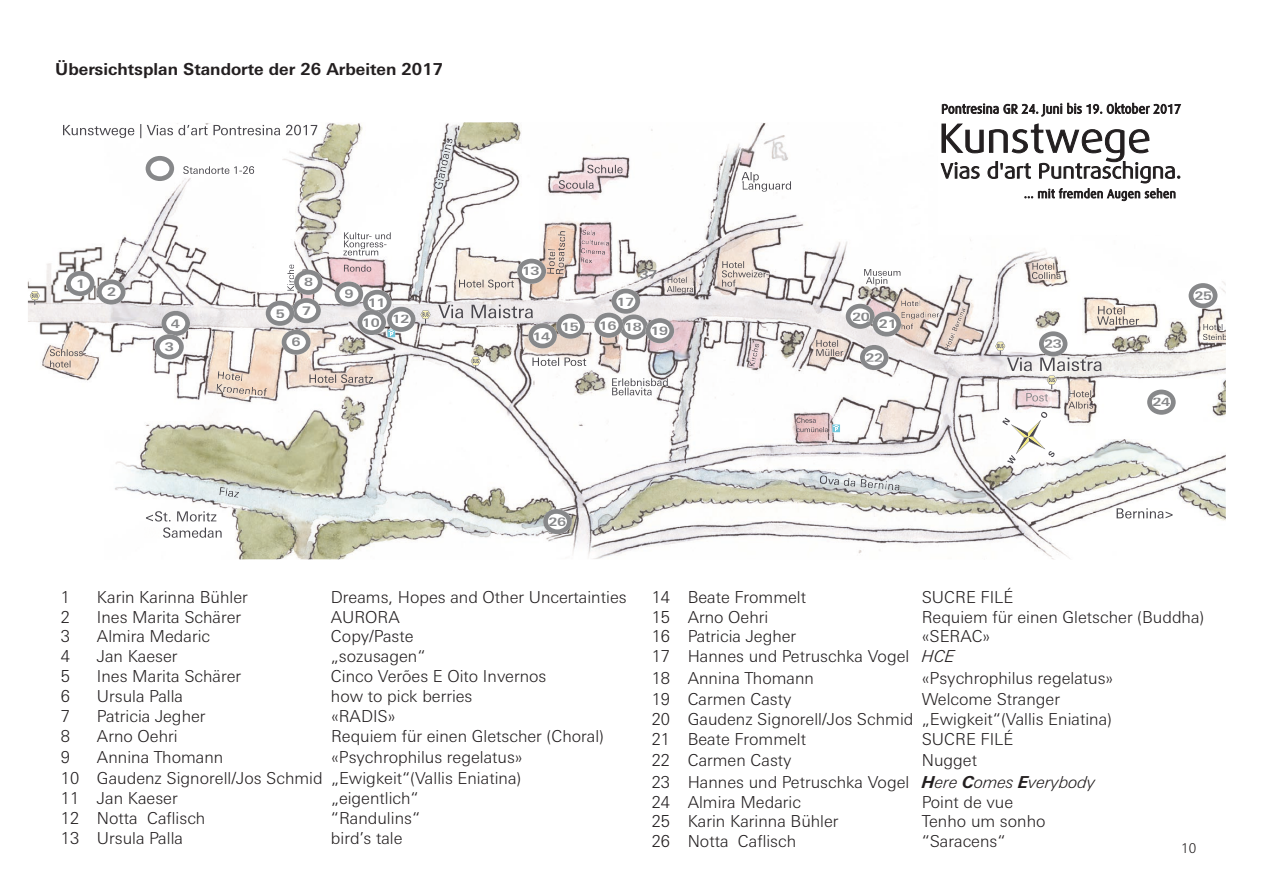
<style>
.page{position:relative;width:1263px;height:893px;background:#fff}
.page>*{position:absolute;margin:0;border:0;box-sizing:border-box;transform-origin:0 0}
.t1{font:300 16.5px/19.8px "Linotype Univers 330";color:#231f20}
.t2{font:700 16.5px "Linotype Univers 630";color:#231f20}
.t3{font:300 13.5px "Linotype Univers 330";color:#231f20}
.t4{font:700 11.85px "Linotype Univers 630";letter-spacing:-.025em;color:#87888a;scale:1.23 1}
.s1{font-family:"Linotype Univers 331 Light It";font-weight:400}
.s2{font-family:"Linotype Univers 631 Bold It";font-weight:400}
</style>
<div class="page">
<img style="left:28px;top:122px;width:1198px;height:437px">
<svg style="left:146px;top:156px;width:28px;height:25px"></svg>
<img style="left:438px;top:305px;width:95px;height:13px">
<img style="left:1007px;top:358px;width:94px;height:13px">
<svg style="left:219px;top:487px;width:20px;height:11px"></svg>
<svg style="left:819px;top:475px;width:81px;height:16px"></svg>
<svg style="left:433px;top:138px;width:20px;height:52px"></svg>
<svg style="left:216px;top:371px;width:51px;height:25px"></svg>
<img style="left:50px;top:349px;width:36px;height:7px">
<img style="left:50px;top:361px;width:20px;height:6px">
<img style="left:309px;top:374px;width:64px;height:9px">
<img style="left:459px;top:280px;width:55px;height:9px">
<img style="left:532px;top:358px;width:54px;height:8px">
<svg style="left:668px;top:277px;width:4px;height:6px"></svg>
<img style="left:673px;top:277px;width:14px;height:6px">
<img style="left:667px;top:286px;width:26px;height:8px">
<svg style="left:722px;top:261px;width:6px;height:7px"></svg>
<img style="left:729px;top:261px;width:16px;height:7px">
<img style="left:722px;top:270px;width:47px;height:7px">
<img style="left:722px;top:280px;width:14px;height:7px">
<img style="left:816px;top:340px;width:23px;height:7px">
<img style="left:816px;top:349px;width:27px;height:7px">
<img style="left:1069px;top:390px;width:23px;height:7px">
<img style="left:1068px;top:402px;width:25px;height:7px">
<img style="left:1098px;top:306px;width:28px;height:8px">
<img style="left:1097px;top:316px;width:42px;height:9px">
<svg style="left:1032px;top:263px;width:6px;height:7px"></svg>
<img style="left:1039px;top:263px;width:16px;height:7px">
<img style="left:1032px;top:272px;width:28px;height:7px">
<img style="left:1203px;top:324px;width:20px;height:6px">
<img style="left:1203px;top:334px;width:23px;height:6px">
<img style="left:344px;top:232px;width:47px;height:7px">
<img style="left:344px;top:240px;width:42px;height:9px">
<img style="left:343px;top:249px;width:35px;height:6px">
<img style="left:344px;top:265px;width:27px;height:7px">
<img style="left:741px;top:172px;width:18px;height:10px">
<img style="left:742px;top:181px;width:49px;height:11px">
<svg style="left:742px;top:181px;width:17px;height:1px"></svg>
<svg style="left:749px;top:343px;width:11px;height:24px"></svg>
<img style="left:587px;top:165px;width:36px;height:8px">
<img style="left:559px;top:180px;width:35px;height:9px">
<svg style="left:581px;top:230px;width:28px;height:33px"></svg>
<img style="left:612px;top:378px;width:56px;height:8px">
<img style="left:612px;top:388px;width:40px;height:7px">
<svg style="left:796px;top:418px;width:4px;height:5px"></svg>
<img style="left:801px;top:418px;width:15px;height:5px">
<img style="left:796px;top:427px;width:32px;height:5px">
<img style="left:864px;top:269px;width:36px;height:7px">
<img style="left:863px;top:277px;width:24px;height:9px">
<img style="left:1026px;top:393px;width:22px;height:8px">
<img style="left:146px;top:511px;width:70px;height:10px">
<img style="left:145px;top:527px;width:77px;height:11px">
<svg style="left:832px;top:425px;width:8px;height:7px"></svg>
<svg style="left:421px;top:310px;width:9px;height:14px"></svg>
<svg style="left:30px;top:291px;width:10px;height:14px"></svg>
<svg style="left:995px;top:342px;width:10px;height:13px"></svg>
<svg style="left:1047px;top:376px;width:10px;height:13px"></svg>
<svg style="left:471px;top:357px;width:10px;height:13px"></svg>
<img style="left:640px;top:270px;width:16px;height:9px">
<img style="left:63px;top:124px;width:254px;height:14px">
<img style="left:183px;top:166px;width:71px;height:8px">
<svg style="left:155px;top:311px;width:35px;height:48px"></svg>
<svg style="left:66px;top:271px;width:59px;height:34px"></svg>
<div style="left:165px;top:343px;width:8px;height:9px;background:#fff"></div>
<div style="left:171px;top:319px;width:9px;height:9px;background:#fff"></div>
<svg style="left:335px;top:282px;width:80px;height:55px"></svg>
<svg style="left:528px;top:314px;width:57px;height:34px"></svg>
<svg style="left:594px;top:289px;width:80px;height:54px"></svg>
<svg style="left:846px;top:300px;width:120px;height:70px"></svg>
<svg style="left:1039px;top:331px;width:28px;height:25px"></svg>
<svg style="left:1147px;top:390px;width:29px;height:25px"></svg>
<svg style="left:1188px;top:283px;width:29px;height:25px"></svg>
<svg style="left:543px;top:509px;width:29px;height:25px"></svg>
<svg style="left:266px;top:264px;width:57px;height:91px"></svg>
<svg style="left:517px;top:231px;width:48px;height:53px"></svg>
<img style="left:1116px;top:508px;width:56px;height:10px">
<svg style="left:1002px;top:412px;width:53px;height:52px"></svg>
<div style="left:939px;top:77px;width:292px;height:158px;background:#fff"></div>
<svg style="left:941px;top:124px;width:239px;height:77px"></svg>
<svg style="left:942px;top:103px;width:239px;height:14px"></svg>
<p class="t2" style="left:55px;top:59px;width:389px">Übersichtsplan Standorte der 26 Arbeiten 2017</p>
<p class="t4" style="left:76px;top:277px;width:9px">1</p>
<p class="t4" style="left:107px;top:285px;width:9px">2</p>
<p class="t4" style="left:171px;top:317px;width:9px">4</p>
<p class="t4" style="left:165px;top:340px;width:9px">3</p>
<p class="t4" style="left:276px;top:307px;width:9px">5</p>
<p class="t4" style="left:304px;top:275px;width:9px">8</p>
<p class="t4" style="left:302px;top:304px;width:9px">7</p>
<p class="t4" style="left:291px;top:335px;width:9px">6</p>
<p class="t4" style="left:344px;top:287px;width:9px">9</p>
<p class="t4" style="left:368px;top:296px;width:16px">11</p>
<p class="t4" style="left:362px;top:316px;width:16px">10</p>
<p class="t4" style="left:392px;top:312px;width:16px">12</p>
<p class="t4" style="left:522px;top:264px;width:16px">13</p>
<p class="t4" style="left:532px;top:329px;width:16px">14</p>
<p class="t4" style="left:561px;top:320px;width:16px">15</p>
<p class="t4" style="left:617px;top:295px;width:16px">17</p>
<p class="t4" style="left:599px;top:319px;width:16px">16</p>
<p class="t4" style="left:624px;top:320px;width:16px">18</p>
<p class="t4" style="left:650px;top:324px;width:16px">19</p>
<p class="t4" style="left:852px;top:310px;width:16px">20</p>
<p class="t4" style="left:879px;top:317px;width:16px">21</p>
<p class="t4" style="left:865px;top:351px;width:16px">22</p>
<p class="t4" style="left:1044px;top:337px;width:16px">23</p>
<p class="t4" style="left:1194px;top:289px;width:16px">25</p>
<p class="t4" style="left:1152px;top:395px;width:16px">24</p>
<p class="t4" style="left:548px;top:515px;width:16px">26</p>
<p class="t1" style="left:61px;top:587px;width:11px">1</p>
<p class="t1" style="left:97px;top:587px;width:152px">Karin Karinna Bühler</p>
<p class="t1" style="left:331px;top:587px;width:297px">Dreams, Hopes and Other Uncertainties</p>
<p class="t1" style="left:61px;top:607px;width:11px">2</p>
<p class="t1" style="left:97px;top:607px;width:146px">Ines Marita Schärer</p>
<p class="t1" style="left:331px;top:607px;width:70px">AURORA</p>
<p class="t1" style="left:61px;top:627px;width:11px">3</p>
<p class="t1" style="left:97px;top:627px;width:115px">Almira Medaric</p>
<p class="t1" style="left:331px;top:627px;width:84px">Copy/Paste</p>
<p class="t1" style="left:61px;top:646px;width:11px">4</p>
<p class="t1" style="left:97px;top:646px;width:82px">Jan Kaeser</p>
<p class="t1" style="left:331px;top:646px;width:96px">„sozusagen“</p>
<p class="t1" style="left:61px;top:666px;width:11px">5</p>
<p class="t1" style="left:97px;top:666px;width:146px">Ines Marita Schärer</p>
<p class="t1" style="left:331px;top:666px;width:217px">Cinco Verões E Oito Invernos</p>
<p class="t1" style="left:61px;top:686px;width:11px">6</p>
<p class="t1" style="left:97px;top:686px;width:88px">Ursula Palla</p>
<p class="t1" style="left:331px;top:686px;width:143px">how to pick berries</p>
<p class="t1" style="left:61px;top:706px;width:11px">7</p>
<p class="t1" style="left:97px;top:706px;width:110px">Patricia Jegher</p>
<p class="t1" style="left:331px;top:706px;width:66px">«RADIS»</p>
<p class="t1" style="left:61px;top:726px;width:11px">8</p>
<p class="t1" style="left:97px;top:726px;width:82px">Arno Oehri</p>
<p class="t1" style="left:331px;top:726px;width:275px">Requiem für einen Gletscher (Choral)</p>
<p class="t1" style="left:61px;top:747px;width:11px">9</p>
<p class="t1" style="left:97px;top:747px;width:128px">Annina Thomann</p>
<p class="t1" style="left:61px;top:746px;width:463px;line-height:21.6px;text-align:right">«Psychrophilus regelatus»<br>10 Gaudenz Signorell/Jos Schmid „Ewigkeit“(Vallis Eniatina)</p>
<p class="t1" style="left:61px;top:788px;width:118px">11 Jan Kaeser</p>
<p class="t1" style="left:331px;top:788px;width:89px">„eigentlich“</p>
<p class="t1" style="left:61px;top:808px;width:146px">12 Notta Caflisch</p>
<p class="t1" style="left:331px;top:808px;width:91px">“Randulins“</p>
<p class="t1" style="left:61px;top:828px;width:124px">13 Ursula Palla</p>
<p class="t1" style="left:331px;top:828px;width:73px">bird’s tale</p>
<p class="t1" style="left:652px;top:587px;width:156px">14 Beate Frommelt</p>
<p class="t1" style="left:922px;top:587px;width:93px">SUCRE FILÉ</p>
<p class="t1" style="left:652px;top:607px;width:118px">15 Arno Oehri</p>
<p class="t1" style="left:922px;top:607px;width:284px">Requiem für einen Gletscher (Buddha)</p>
<p class="t1" style="left:652px;top:627px;width:146px">16 Patricia Jegher</p>
<p class="t1" style="left:652px;top:627px;width:340px;text-indent:270px">«SERAC»<br>17 Hannes und Petruschka Vogel <span class="s1">HCE</span></p>
<p class="t1" style="left:652px;top:668px;width:164px">18 Annina Thomann</p>
<p class="t1" style="left:922px;top:668px;width:193px">«Psychrophilus regelatus»</p>
<p class="t1" style="left:652px;top:689px;width:141px">19 Carmen Casty</p>
<p class="t1" style="left:652px;top:689px;width:462px;text-indent:270px">Welcome Stranger<br>20 Gaudenz Signorell/Jos Schmid „Ewigkeit“(Vallis Eniatina)<br>21 Beate Frommelt</p>
<p class="t1" style="left:922px;top:729px;width:93px">SUCRE FILÉ</p>
<p class="t1" style="left:652px;top:750px;width:141px">22 Carmen Casty</p>
<p class="t1" style="left:652px;top:749px;width:445px;line-height:21.6px;text-indent:270px">Nugget<br>23 Hannes und Petruschka Vogel <span class="s2">H</span><span class="s1">ere</span> <span class="s2">C</span><span class="s1">omes</span> <span class="s2">E</span><span class="s1">verybody</span></p>
<p class="t1" style="left:652px;top:792px;width:151px">24 Almira Medaric</p>
<p class="t1" style="left:922px;top:792px;width:93px">Point de vue</p>
<p class="t1" style="left:652px;top:811px;width:188px">25 Karin Karinna Bühler</p>
<p class="t1" style="left:922px;top:811px;width:125px">Tenho um sonho</p>
<p class="t1" style="left:652px;top:831px;width:146px">26 Notta Caflisch</p>
<p class="t1" style="left:922px;top:831px;width:85px">“Saracens“</p>
<p class="t3" style="left:1181px;top:840px;width:17px">10</p>
</div>
